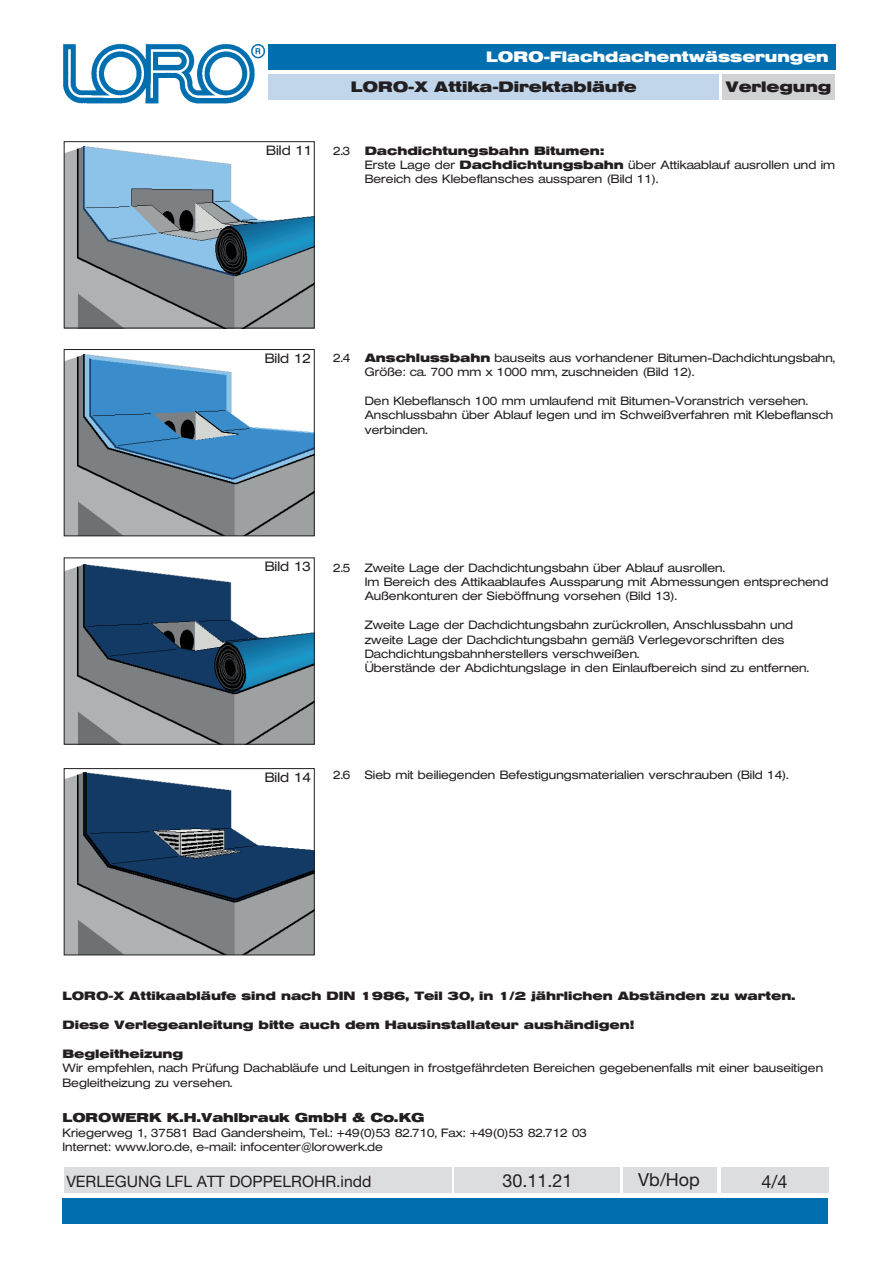
<style>
.page{position:relative;width:893px;height:1263px;background:#fff}
.page>*{position:absolute;margin:0;border:0;box-sizing:border-box;transform-origin:0 0}
.t1{font:18px "Helvetica Neue LT Std";color:#231f20}
.t2{font:15.75px "Helvetica Neue LT Std";color:#231f20}
.t3{font:700 15px "Helvetica Extended BQ";color:#231f20}
.t4{font:700 15px "Helvetica Extended BQ";color:#fff}
.t5{font:300 13.5px "Helvetica Extended BQ";color:#231f20}
.t6{font:700 12.75px "Helvetica Extended BQ";color:#231f20}
.t7{font:300 12px/14.4px "Helvetica Extended BQ";color:#231f20}
.t8{font:700 12px "Helvetica Extended BQ";color:#231f20}
.s1{font-weight:700}
</style>
<div class="page">
<div style="left:266px;top:44px;width:570px;height:26px;background:#006faf"></div>
<div style="left:722px;top:74px;width:112px;height:25px;background:#d1d2d4"></div>
<div style="left:268px;top:74px;width:450px;height:25px;background:#c1d5eb"></div>
<img style="left:63px;top:43px;width:202px;height:61px">
<div style="left:63px;top:1198px;width:765px;height:25px;background:#006faf"></div>
<div style="left:64px;top:1167px;width:388px;height:25px;background:#dcdddf"></div>
<div style="left:454px;top:1167px;width:166px;height:25px;background:#dcdddf"></div>
<div style="left:623px;top:1167px;width:93px;height:25px;background:#dcdddf"></div>
<div style="left:721px;top:1167px;width:107px;height:25px;background:#dcdddf"></div>
<img style="left:66px;top:772px;width:247px;height:181px">
<div style="left:64px;top:768px;width:251px;height:187px;border:1px solid #231f20"></div>
<img style="left:66px;top:354px;width:247px;height:180px">
<div style="left:64px;top:349px;width:251px;height:187px;border:1px solid #231f20"></div>
<img style="left:66px;top:564px;width:247px;height:179px">
<div style="left:64px;top:557px;width:251px;height:188px;border:1px solid #231f20"></div>
<img style="left:66px;top:146px;width:247px;height:180px">
<div style="left:64px;top:141px;width:251px;height:187px;border:1px solid #231f20"></div>
<p class="t4" style="left:486px;top:48px;width:344px">LORO-Flachdachentwässerungen</p>
<p class="t3" style="left:351px;top:78px;width:287px">LORO-X Attika-Direktabläufe</p>
<p class="t3" style="left:726px;top:78px;width:107px">Verlegung</p>
<p class="t5" style="left:266px;top:143px;width:48px">Bild 11</p>
<p class="t7" style="left:365px;top:143px;width:472px;text-indent:-32px">2.3 <span class="s1">Dachdichtungsbahn Bitumen:<br></span>Erste Lage der <span class="s1">Dachdichtungsbahn</span> über Attikaablauf ausrollen und im<br>Bereich des Klebeflansches aussparen (Bild 11).</p>
<p class="t5" style="left:265px;top:350px;width:48px">Bild 12</p>
<p class="t7" style="left:365px;top:351px;width:472px;text-indent:-32px">2.4 <span class="s1">Anschlussbahn</span> bauseits aus vorhandener Bitumen-Dachdichtungsbahn,<br>Größe: ca. 700 mm x 1000 mm, zuschneiden (Bild 12).</p>
<p class="t7" style="left:365px;top:394px;width:470px">Den Klebeflansch 100 mm umlaufend mit Bitumen-Voranstrich versehen.<br>Anschlussbahn über Ablauf legen und im Schweißverfahren mit Klebeflansch verbinden.</p>
<p class="t5" style="left:265px;top:559px;width:48px">Bild 13</p>
<p class="t7" style="left:365px;top:560px;width:465px;text-indent:-32px">2.5 Zweite Lage der Dachdichtungsbahn über Ablauf ausrollen.<br>Im Bereich des Attikaablaufes Aussparung mit Abmessungen entsprechend<br>Außenkonturen der Sieböffnung vorsehen (Bild 13).</p>
<p class="t7" style="left:365px;top:618px;width:446px">Zweite Lage der Dachdichtungsbahn zurückrollen, Anschlussbahn und zweite Lage der Dachdichtungsbahn gemäß Verlegevorschriften des Dachdichtungsbahnherstellers verschweißen.<br>Überstände der Abdichtungslage in den Einlaufbereich sind zu entfernen.</p>
<p class="t5" style="left:265px;top:770px;width:48px">Bild 14</p>
<p class="t7" style="left:333px;top:768px;width:457px">2.6 Sieb mit beiliegenden Befestigungsmaterialien verschrauben (Bild 14).</p>
<p class="t8" style="left:63px;top:989px;width:734px">LORO-X Attikaabläufe sind nach DIN 1986, Teil 30, in 1/2 jährlichen Abständen zu warten.</p>
<p class="t8" style="left:63px;top:1017px;width:573px">Diese Verlegeanleitung bitte auch dem Hausinstallateur aushändigen!</p>
<p class="t8" style="left:63px;top:1046px;width:122px">Begleitheizung</p>
<p class="t7" style="left:63px;top:1061px;width:762px">Wir empfehlen, nach Prüfung Dachabläufe und Leitungen in frostgefährdeten Bereichen gegebenenfalls mit einer bauseitigen<br>Begleitheizung zu versehen.</p>
<p class="t6" style="left:63px;top:1110px;width:364px">LOROWERK K.H.Vahlbrauk GmbH &amp; Co.KG</p>
<p class="t7" style="left:63px;top:1125px;width:526px">Kriegerweg 1, 37581 Bad Gandersheim, Tel.: +49(0)53 82.710, Fax: +49(0)53 82.712 03<br>Internet: www.loro.de, e-mail: infocenter@lorowerk.de</p>
<h2 class="t2" style="left:66px;top:1172px;width:307px">VERLEGUNG LFL ATT DOPPELROHR.indd</h2>
<h1 class="t1" style="left:502px;top:1170px;width:72px">30.11.21</h1>
<h1 class="t1" style="left:638px;top:1169px;width:63px">Vb/Hop</h1>
<h1 class="t1" style="left:762px;top:1171px;width:28px">4/4</h1>
</div>
